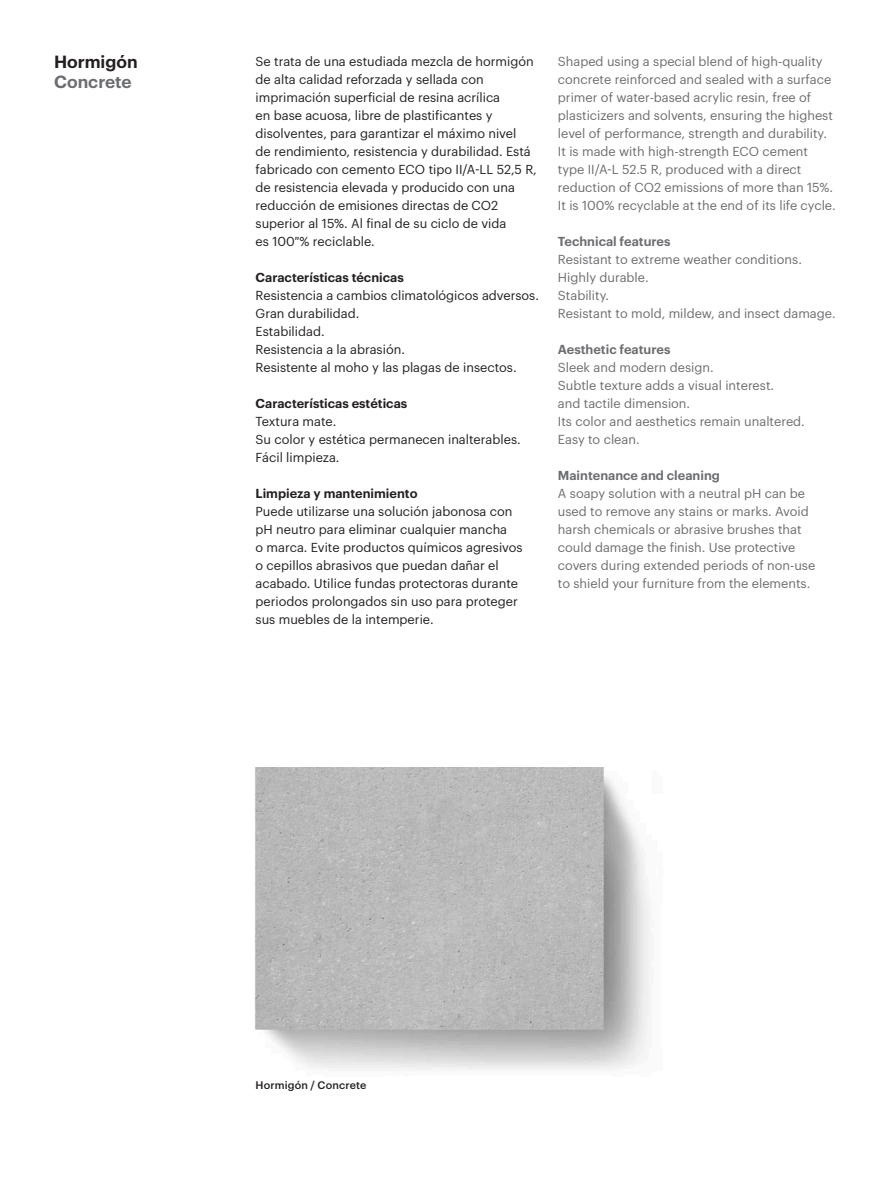
<style>
.page{position:relative;width:893px;height:1191px;background:#fff}
.page>*{position:absolute;margin:0;border:0;box-sizing:border-box;transform-origin:0 0}
.t1{font:600 17.25px "Graphik";color:#231f20}
.t2{font:600 17.25px "Graphik";color:#6c6d70}
.t3{font:12.75px/18px "Graphik";color:#231f20}
.t4{font:12.75px/18px "Graphik";color:#6c6d70}
.t5{font:600 12.75px "Graphik";color:#231f20}
.t6{font:600 12.75px "Graphik";color:#6c6d70}
.t7{font:500 10.8px "Graphik";letter-spacing:.015em;color:#231f20}
</style>
<div class="page">
<img style="left:254px;top:767px;width:395px;height:302px">
<p class="t1" style="left:54px;top:49px;width:85px">Hormigón</p>
<p class="t2" style="left:54px;top:68px;width:79px">Concrete</p>
<p class="t3" style="left:256px;top:52px;width:283px">Se trata de una estudiada mezcla de hormigón de alta calidad reforzada y sellada con imprimación superficial de resina acrílica<br>en base acuosa, libre de plastificantes y disolventes, para garantizar el máximo nivel<br>de rendimiento, resistencia y durabilidad. Está fabricado con cemento ECO tipo II/A-LL 52,5 R, de resistencia elevada y producido con una reducción de emisiones directas de CO2 superior al 15%. Al final de su ciclo de vida<br>es 100 % reciclable.</p>
<p class="t5" style="left:256px;top:268px;width:150px">Características técnicas</p>
<p class="t3" style="left:256px;top:286px;width:285px">Resistencia a cambios climatológicos adversos.</p>
<p class="t3" style="left:256px;top:304px;width:105px">Gran durabilidad.</p>
<p class="t3" style="left:256px;top:322px;width:71px">Estabilidad.</p>
<p class="t3" style="left:256px;top:340px;width:151px">Resistencia a la abrasión.</p>
<p class="t3" style="left:256px;top:358px;width:263px">Resistente al moho y las plagas de insectos.</p>
<p class="t5" style="left:256px;top:394px;width:153px">Características estéticas</p>
<p class="t3" style="left:256px;top:412px;width:82px">Textura mate.</p>
<p class="t3" style="left:256px;top:430px;width:267px">Su color y estética permanecen inalterables.</p>
<p class="t3" style="left:256px;top:448px;width:85px">Fácil limpieza.</p>
<p class="t5" style="left:256px;top:484px;width:163px">Limpieza y mantenimiento</p>
<p class="t3" style="left:256px;top:502px;width:269px">Puede utilizarse una solución jabonosa con pH neutro para eliminar cualquier mancha<br>o marca. Evite productos químicos agresivos o cepillos abrasivos que puedan dañar el acabado. Utilice fundas protectoras durante periodos prolongados sin uso para proteger sus muebles de la intemperie.</p>
<p class="t4" style="left:558px;top:52px;width:279px">Shaped using a special blend of high-quality concrete reinforced and sealed with a surface primer of water-based acrylic resin, free of plasticizers and solvents, ensuring the highest level of performance, strength and durability.<br>It is made with high-strength ECO cement type II/A-L 52.5 R, produced with a direct reduction of CO2 emissions of more than 15%.<br>It is 100% recyclable at the end of its life cycle.</p>
<p class="t6" style="left:558px;top:232px;width:114px">Technical features</p>
<p class="t4" style="left:558px;top:250px;width:246px">Resistant to extreme weather conditions.</p>
<p class="t4" style="left:558px;top:268px;width:92px">Highly durable.</p>
<p class="t4" style="left:558px;top:286px;width:53px">Stability.</p>
<p class="t4" style="left:558px;top:304px;width:279px">Resistant to mold, mildew, and insect damage.</p>
<p class="t6" style="left:558px;top:340px;width:114px">Aesthetic features</p>
<p class="t4" style="left:558px;top:358px;width:157px">Sleek and modern design.</p>
<p class="t4" style="left:558px;top:376px;width:218px">Subtle texture adds a visual interest. and tactile dimension.</p>
<p class="t4" style="left:558px;top:412px;width:248px">Its color and aesthetics remain unaltered.</p>
<p class="t4" style="left:558px;top:430px;width:83px">Easy to clean.</p>
<p class="t6" style="left:558px;top:466px;width:164px">Maintenance and cleaning</p>
<p class="t4" style="left:558px;top:484px;width:259px">A soapy solution with a neutral pH can be used to remove any stains or marks. Avoid harsh chemicals or abrasive brushes that could damage the finish. Use protective covers during extended periods of non-use to shield your furniture from the elements.</p>
<p class="t7" style="left:256px;top:1077px;width:112px">Hormigón / Concrete</p>
</div>
